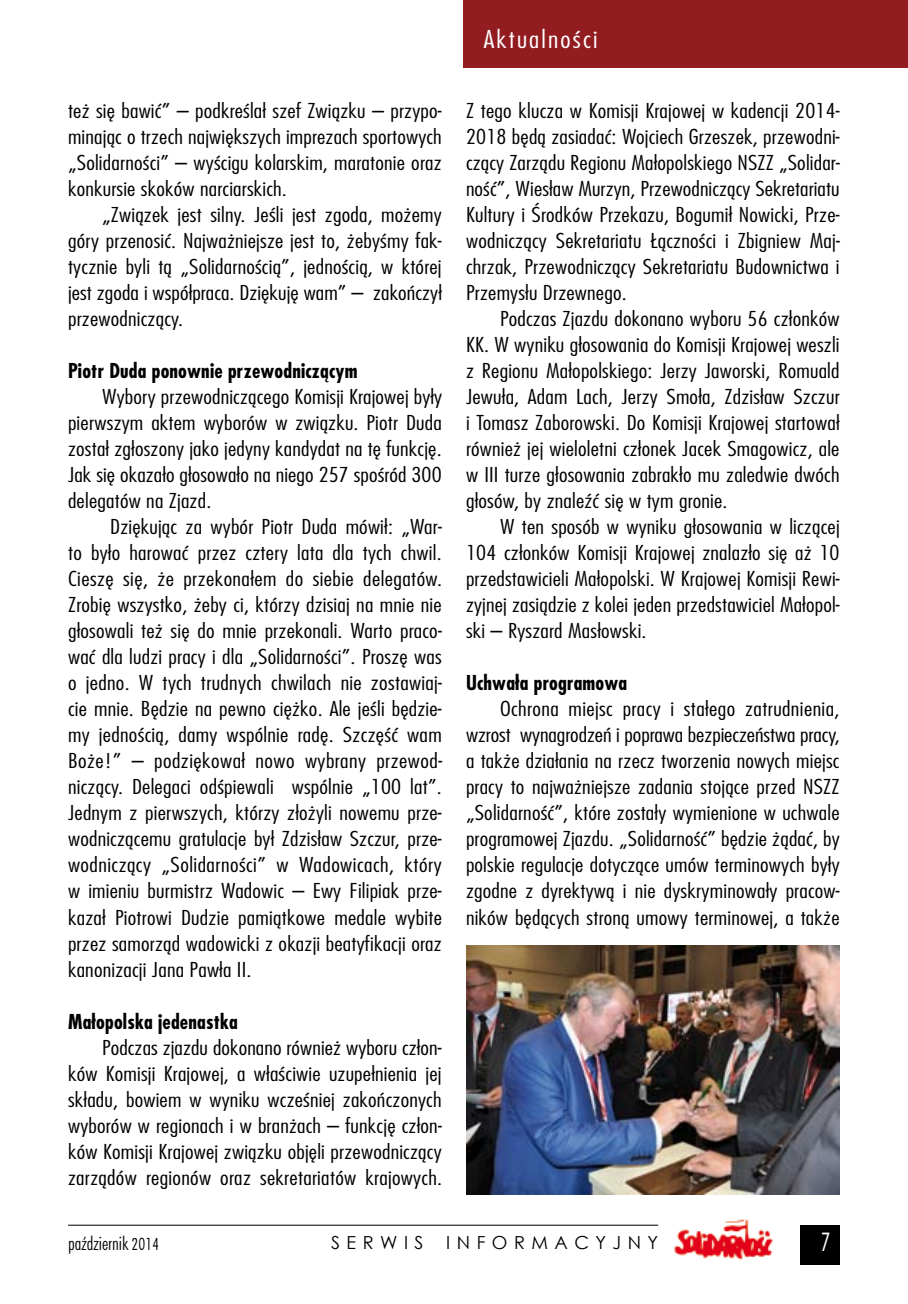
<style>
.page{position:relative;width:908px;height:1304px;background:#fff}
.page>*{position:absolute;margin:0;border:0;box-sizing:border-box;transform-origin:0 0}
.t1{font:28px "Futura Condensed Light Pl";color:#fff}
.t2{font:300 24px "Fujiyama";letter-spacing:.075em;color:#fff;scale:1.2 1}
.t3{font:300 20px/26px "Fujiyama";letter-spacing:.01em;color:#000;text-align:justify;scale:1.2 1}
.t4{font:700 20px "Fujiyama";letter-spacing:.01em;color:#000}
.t5{font:18px "Century Gothic";letter-spacing:.36em;color:#000}
.t6{font:18px "Futura Lt Cn PL";color:#000}
.s1{font-family:"Futura Condensed Light Pl"}
</style>
<div class="page">
<div style="left:799px;top:1225px;width:40px;height:39px;background:#000"></div>
<hr style="left:68px;top:1225px;width:590px;height:1px;background:#000">
<img style="left:674px;top:1219px;width:99px;height:41px">
<div style="left:463px;top:0;width:444px;height:68px;background:#931c20"></div>
<img style="left:466px;top:946px;width:373px;height:248px">
<p class="t3" style="left:68px;top:97px;width:313px">też się bawić” – podkreślał szef Związku – przypo&shy;minając o trzech największych imprezach sportowych „Solidarności” – wyścigu kolarskim, maratonie oraz konkursie skoków narciarskich.</p>
<p class="t3" style="left:68px;top:201px;width:313px;text-indent:34px">„Związek jest silny. Jeśli jest zgoda, możemy góry przenosić. Najważniejsze jest to, żebyśmy fak&shy;tycznie byli tą „Solidarnością”, jednością, w której jest zgoda i współpraca. Dziękuję wam” – zakończył przewodniczący.</p>
<p class="t4" style="left:68px;top:358px;width:291px">Piotr Duda ponownie przewodniczącym</p>
<p class="t3" style="left:68px;top:383px;width:313px;text-indent:34px">Wybory przewodniczącego Komisji Krajowej były pierwszym aktem wyborów w związku. Piotr Duda został zgłoszony jako jedyny kandydat na tę funkcję.<br>Jak się okazało głosowało na niego 257 spośród 300 delegatów na Zjazd.</p>
<p class="t3" style="left:68px;top:513px;width:313px;text-indent:42px">Dziękując za wybór Piotr Duda mówił: „War&shy;to było harować przez cztery lata dla tych chwil.<br>Cieszę się, że przekonałem do siebie delegatów.<br>Zrobię wszystko, żeby ci, którzy dzisiaj na mnie nie głosowali też się do mnie przekonali. Warto praco&shy;wać dla ludzi pracy i dla „Solidarności”. Proszę was o jedno. W tych trudnych chwilach nie zostawiaj&shy;cie mnie. Będzie na pewno ciężko. Ale jeśli będzie&shy;my jednością, damy wspólnie radę. Szczęść wam Boże!” – podziękował nowo wybrany przewod&shy;niczący. Delegaci odśpiewali wspólnie „100 lat”.<br>Jednym z pierwszych, którzy złożyli nowemu prze&shy;wodniczącemu gratulacje był Zdzisław Szczur, prze&shy;wodniczący „Solidarności” w Wadowicach, który w imieniu burmistrz Wadowic – Ewy Filipiak prze&shy;kazał Piotrowi Dudzie pamiątkowe medale wybite przez samorząd wadowicki z okazji beatyfikacji oraz kanonizacji Jana Pawła II.</p>
<p class="t4" style="left:68px;top:1008px;width:171px">Małopolska jedenastka</p>
<p class="t3" style="left:68px;top:1033px;width:313px;text-indent:34px">Podczas zjazdu dokonano również wyboru człon&shy;ków Komisji Krajowej, a właściwie uzupełnienia jej składu, bowiem w wyniku wcześniej zakończonych wyborów w regionach i w branżach – funkcję człon&shy;ków Komisji Krajowej związku objęli przewodniczący zarządów regionów oraz sekretariatów krajowych.</p>
<p class="t2" style="left:483px;top:24px;width:96px">Aktualności</p>
<p class="t3" style="left:466px;top:97px;width:313px">Z tego klucza w Komisji Krajowej w kadencji 2014- 2018 będą zasiadać: Wojciech Grzeszek, przewodni&shy;czący Zarządu Regionu Małopolskiego NSZZ „Solidar&shy;ność”, Wiesław Murzyn, Przewodniczący Sekretariatu Kultury i Środków Przekazu, Bogumił Nowicki, Prze&shy;wodniczący Sekretariatu Łączności i Zbigniew Maj&shy;chrzak, Przewodniczący Sekretariatu Budownictwa i Przemysłu Drzewnego.</p>
<p class="t3" style="left:466px;top:305px;width:313px;text-indent:34px">Podczas Zjazdu dokonano wyboru 56 członków KK. W wyniku głosowania do Komisji Krajowej weszli z Regionu Małopolskiego: Jerzy Jaworski, Romuald Jewuła, Adam Lach, Jerzy Smoła, Zdzisław Szczur i Tomasz Zaborowski. Do Komisji Krajowej startował również jej wieloletni członek Jacek Smagowicz, ale w III turze głosowania zabrakło mu zaledwie dwóch głosów, by znaleźć się w tym gronie.</p>
<p class="t3" style="left:466px;top:513px;width:313px;text-indent:34px">W ten sposób w wyniku głosowania w liczącej 104 członków Komisji Krajowej znalazło się aż 10 przedstawicieli Małopolski. W Krajowej Komisji Rewi&shy;zyjnej zasiądzie z kolei jeden przedstawiciel Małopol&shy;ski – Ryszard Masłowski.</p>
<p class="t4" style="left:466px;top:670px;width:163px">Uchwała programowa</p>
<p class="t3" style="left:466px;top:695px;width:313px;text-indent:34px">Ochrona miejsc pracy i stałego zatrudnienia, wzrost wynagrodzeń i poprawa bezpieczeństwa pracy, a także działania na rzecz tworzenia nowych miejsc pracy to najważniejsze zadania stojące przed NSZZ „Solidarność”, które zostały wymienione w uchwale programowej Zjazdu. „Solidarność” będzie żądać, by polskie regulacje dotyczące umów terminowych były zgodne z dyrektywą i nie dyskryminowały pracow&shy;ników będących stroną umowy terminowej, a także</p>
<p class="t6" style="left:68px;top:1232px;width:93px">październik <span class="s1">2014</span></p>
<p class="t5" style="left:331px;top:1230px;width:94px">SERWIS</p>
<p class="t5" style="left:446px;top:1230px;width:213px">INFORMACYJNY</p>
<h1 class="t1" style="left:820px;top:1226px;width:12px">7</h1>
</div>
